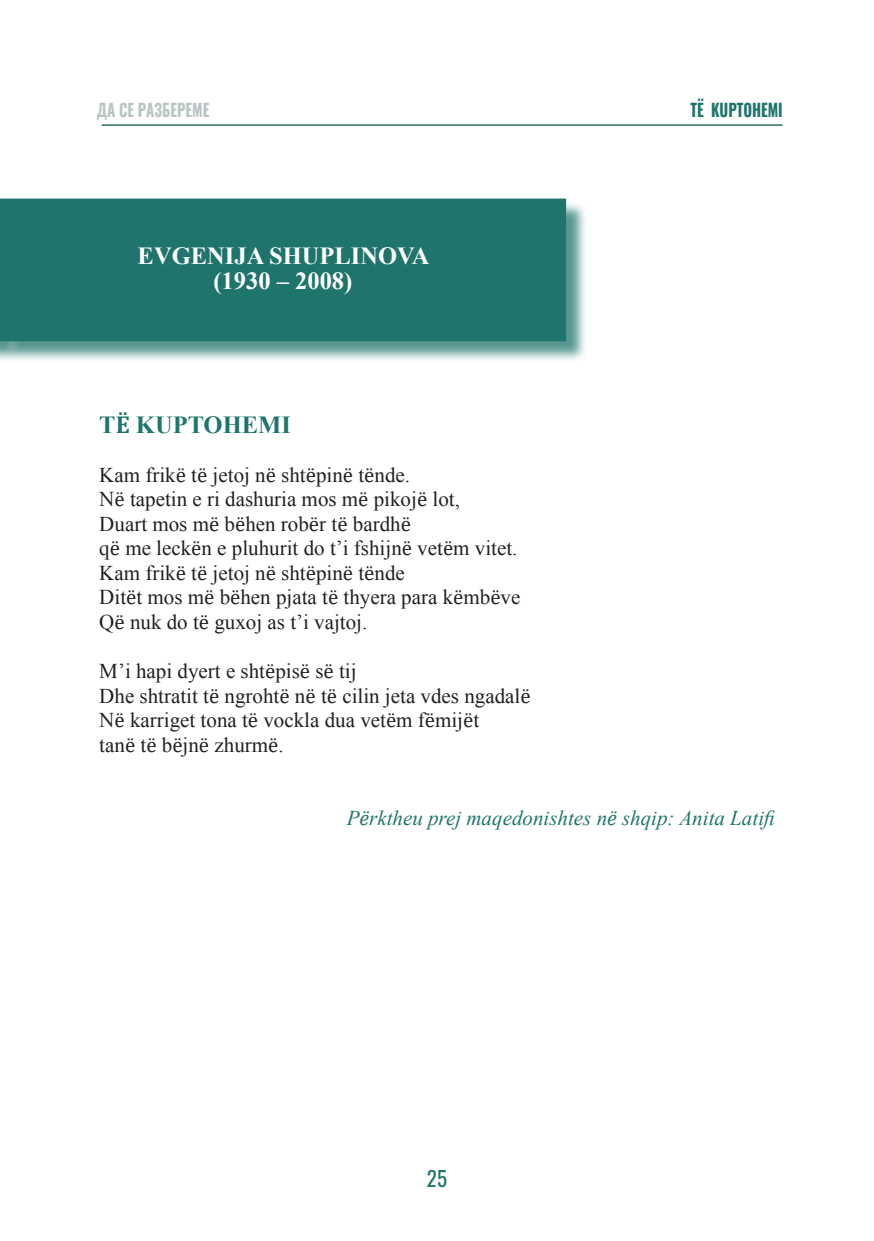
<style>
.page{position:relative;width:874px;height:1241px;background:#fff}
.page>*{position:absolute;margin:0;border:0;box-sizing:border-box;transform-origin:0 0}
.avtori{font:700 24.5px "Times New Roman t";color:#fff}
.naslovi{font:700 24.5px "Times New Roman t";color:#1f756b}
.t1{font:21px "Times New Roman t";color:#231f20}
.Paragraph_Style_2{font:21px "Times New Roman T Italic";color:#1f756b}
.t2{font:21px "Oswald";color:#1f756b}
.t3{font:700 17.5px "Oswald";color:#b7c6c4;scale:.85 1}
.t4{font:700 17.5px "Oswald";color:#1f756b;scale:.85 1}
.s1{font-family:"Cambria"}
.s2{font-family:"Cambria";font-style:italic}
</style>
<div class="page">
<hr style="left:102px;top:124px;width:680px;height:2px;background:#4d8279">
<div style="left:2px;top:201px;width:586px;height:162px;background:#1f756b;opacity:.75"></div>
<div style="left:0;top:198px;width:566px;height:143px;background:#1f756b"></div>
<p class="t3" style="left:97px;top:94px;width:134px">ДА СЕ РАЗБЕРЕМЕ</p>
<p class="t4" style="left:690px;top:94px;width:110px">ТË KUPTOHEMI</p>
<p class="avtori" style="left:138px;top:239px;width:293px">EVGENIJA SHUPLINOVA</p>
<p class="avtori" style="left:213px;top:263px;width:140px">(1930 – 2008)</p>
<p class="naslovi" style="left:99px;top:407px;width:193px">T<span class="s1">Ë</span> KUPTOHEMI</p>
<p class="t1" style="left:99px;top:460px;width:312px">Kam frik<span class="s1">ë</span> t<span class="s1">ë</span> jetoj n<span class="s1">ë</span> sht<span class="s1">ë</span>pin<span class="s1">ë</span> t<span class="s1">ë</span>nde.</p>
<p class="t1" style="left:99px;top:485px;width:362px">N<span class="s1">ë</span> tapetin e ri dashuria mos m<span class="s1">ë</span> pikoj<span class="s1">ë</span> lot,</p>
<p class="t1" style="left:99px;top:509px;width:313px">Duart mos m<span class="s1">ë</span> b<span class="s1">ë</span>hen rob<span class="s1">ë</span>r t<span class="s1">ë</span> bardh<span class="s1">ë</span></p>
<p class="t1" style="left:99px;top:534px;width:419px">q<span class="s1">ë</span> me leck<span class="s1">ë</span>n e pluhurit do t’i fshijn<span class="s1">ë</span> vet<span class="s1">ë</span>m vitet.</p>
<p class="t1" style="left:99px;top:558px;width:307px">Kam frik<span class="s1">ë</span> t<span class="s1">ë</span> jetoj n<span class="s1">ë</span> sht<span class="s1">ë</span>pin<span class="s1">ë</span> t<span class="s1">ë</span>nde</p>
<p class="t1" style="left:99px;top:583px;width:422px">Dit<span class="s1">ë</span>t mos m<span class="s1">ë</span> b<span class="s1">ë</span>hen pjata t<span class="s1">ë</span> thyera para k<span class="s1">ë</span>mb<span class="s1">ë</span>ve</p>
<p class="t1" style="left:99px;top:607px;width:269px">Q<span class="s1">ë</span> nuk do t<span class="s1">ë</span> guxoj as t’i vajtoj.</p>
<p class="t1" style="left:99px;top:656px;width:259px">M’i hapi dyert e sht<span class="s1">ë</span>pis<span class="s1">ë</span> s<span class="s1">ë</span> tij</p>
<p class="t1" style="left:99px;top:681px;width:432px">Dhe shtratit t<span class="s1">ë</span> ngroht<span class="s1">ë</span> n<span class="s1">ë</span> t<span class="s1">ë</span> cilin jeta vdes ngadal<span class="s1">ë</span></p>
<p class="t1" style="left:99px;top:705px;width:381px">N<span class="s1">ë</span> karriget tona t<span class="s1">ë</span> vockla dua vet<span class="s1">ë</span>m f<span class="s1">ë</span>mij<span class="s1">ë</span>t</p>
<p class="t1" style="left:99px;top:730px;width:186px">tan<span class="s1">ë</span> t<span class="s1">ë</span> b<span class="s1">ë</span>jn<span class="s1">ë</span> zhurm<span class="s1">ë</span>.</p>
<p class="Paragraph_Style_2" style="left:346px;top:803px;width:433px">P<span class="s2">ë</span>rktheu prej maqedonishtes n<span class="s2">ë</span> shqip: Anita Latifi</p>
<p class="t2" style="left:427px;top:1159px;width:22px">25</p>
</div>
